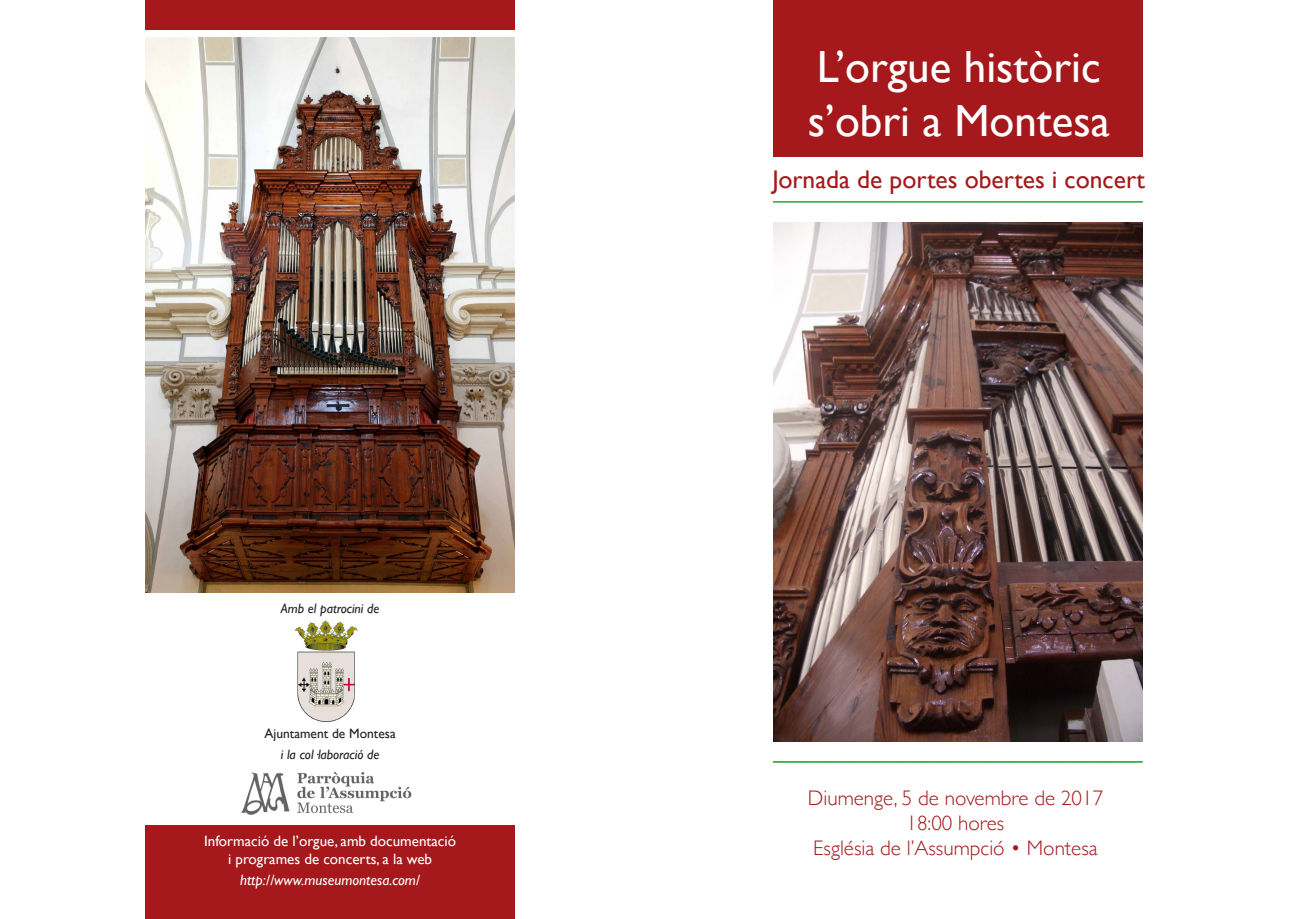
<style>
.page{position:relative;width:1289px;height:919px;background:#fff}
.page>*{position:absolute;margin:0;border:0;box-sizing:border-box;transform-origin:0 0}
.t1{font:45px "Gill Sans";color:#fff}
.t2{font:25.5px "Gill Sans";color:#a5181b}
.t3{font:300 21px "Gill Sans";color:#a5181b}
.t4{font:15px "Gill Sans";color:#fff}
.t5{font:italic 15px "Gill Sans";color:#fff}
.t6{font:italic 13.5px "Gill Sans";color:#231f20}
.t7{font:13.5px "Gill Sans";color:#231f20}
</style>
<div class="page">
<img style="left:773px;top:222px;width:369px;height:519px">
<div style="left:773px;top:0;width:369px;height:156px;background:#a5181b"></div>
<div style="left:146px;top:0;width:368px;height:30px;background:#a5181b"></div>
<div style="left:146px;top:825px;width:368px;height:93px;background:#a5181b"></div>
<svg style="left:773px;top:201px;width:369px;height:2px"></svg>
<svg style="left:773px;top:761px;width:369px;height:1px"></svg>
<img style="left:146px;top:37px;width:368px;height:556px">
<img style="left:241px;top:772px;width:171px;height:43px">
<img style="left:295px;top:620px;width:62px;height:102px">
<p class="t6" style="left:281px;top:601px;width:100px">Amb el patrocini de</p>
<p class="t7" style="left:264px;top:725px;width:133px">Ajuntament de Montesa</p>
<p class="t6" style="left:281px;top:747px;width:100px">i la col·laboració de</p>
<p class="t4" style="left:204px;top:831px;width:253px">Informació de l’orgue, amb documentació</p>
<p class="t4" style="left:228px;top:849px;width:205px">i programes de concerts, a la web</p>
<p class="t5" style="left:240px;top:871px;width:182px">http://www.museumontesa.com/</p>
<p class="t1" style="left:817px;top:40px;width:285px">L’orgue històric</p>
<p class="t1" style="left:807px;top:94px;width:303px">s’obri a Montesa</p>
<p class="t2" style="left:772px;top:164px;width:374px">Jornada de portes obertes i concert</p>
<p class="t3" style="left:807px;top:781px;width:297px">Diumenge, 5 de novembre de 2017</p>
<p class="t3" style="left:906px;top:806px;width:99px">18:00 hores</p>
<p class="t3" style="left:813px;top:831px;width:286px">Església de l’Assumpció • Montesa</p>
</div>
